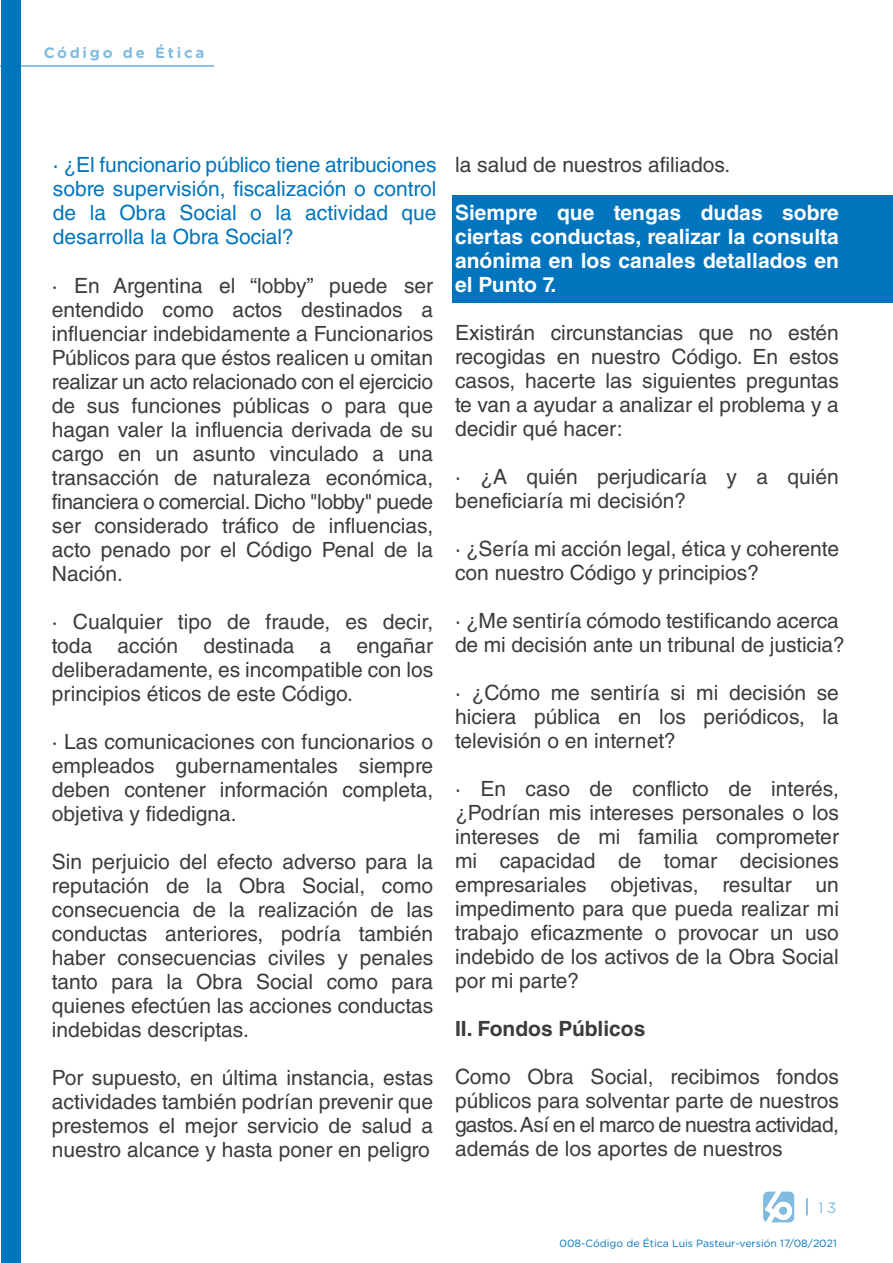
<style>
.page{position:relative;width:893px;height:1263px;background:#fff}
.page>*{position:absolute;margin:0;border:0;box-sizing:border-box;transform-origin:0 0}
.t1{font:21px/24px "Helvetica LT Std";color:#3c3c3b;text-align:justify}
.t2{font:21px/24px "Helvetica LT Std";color:#0075be;text-align:justify}
.t3{font:700 21px/24px "Helvetica LT Std";color:#fff;text-align:justify}
.t4{font:700 21px "Helvetica LT Std";color:#3c3c3b}
.t5{font:700 15px "Gotham Rounded";letter-spacing:.185em;color:#0075be}
.t6{font:15px "Gotham Rounded";color:#0075be}
.t7{font:10.5px "Gotham Rounded";color:#0075be}
</style>
<div class="page">
<div style="left:452px;top:195px;width:441px;height:107px;background:#0075be"></div>
<div style="left:1px;top:0;width:19px;height:1263px;background:#0075be"></div>
<hr style="left:0;top:65px;width:214px;height:2px;background:#0075be">
<svg style="left:763px;top:1191px;width:31px;height:31px"></svg>
<svg style="left:806px;top:1199px;width:2px;height:16px"></svg>
<p class="t5" style="left:43px;top:42px;width:163px">Código de Ética</p>
<p class="t2" style="left:53px;top:153px;width:385px">· ¿El funcionario público tiene atribuciones sobre supervisión, fiscalización o control de la Obra Social o la actividad que desarrolla la Obra Social?</p>
<p class="t1" style="left:52px;top:274px;width:383px">· En Argentina el “lobby” puede ser entendido como actos destinados a influenciar indebidamente a Funcionarios Públicos para que éstos realicen u omitan realizar un acto relacionado con el ejercicio de sus funciones públicas o para que hagan valer la influencia derivada de su cargo en un asunto vinculado a una transacción de naturaleza económica, financiera o comercial. Dicho "lobby" puede ser considerado tráfico de influencias, acto penado por el Código Penal de la Nación.</p>
<p class="t1" style="left:52px;top:610px;width:383px">· Cualquier tipo de fraude, es decir, toda acción destinada a engañar deliberadamente, es incompatible con los principios éticos de este Código.</p>
<p class="t1" style="left:52px;top:730px;width:383px">· Las comunicaciones con funcionarios o empleados gubernamentales siempre deben contener información completa, objetiva y fidedigna.</p>
<p class="t1" style="left:52px;top:850px;width:383px">Sin perjuicio del efecto adverso para la reputación de la Obra Social, como consecuencia de la realización de las conductas anteriores, podría también haber consecuencias civiles y penales tanto para la Obra Social como para quienes efectúen las acciones conductas indebidas descriptas.</p>
<p class="t1" style="left:52px;top:1066px;width:383px">Por supuesto, en última instancia, estas actividades también podrían prevenir que prestemos el mejor servicio de salud a nuestro alcance y hasta poner en peligro</p>
<p class="t1" style="left:455px;top:152px;width:277px">la salud de nuestros afiliados.</p>
<p class="t3" style="left:455px;top:200px;width:385px">Siempre que tengas dudas sobre ciertas conductas, realizar la consulta anónima en los canales detallados en el Punto 7.</p>
<p class="t1" style="left:455px;top:320px;width:385px">Existirán circunstancias que no estén recogidas en nuestro Código. En estos casos, hacerte las siguientes preguntas te van a ayudar a analizar el problema y a decidir qué hacer:</p>
<p class="t1" style="left:455px;top:464px;width:385px">· ¿A quién perjudicaría y a quién beneficiaría mi decisión?</p>
<p class="t1" style="left:455px;top:536px;width:385px">· ¿Sería mi acción legal, ética y coherente con nuestro Código y principios?</p>
<p class="t1" style="left:455px;top:608px;width:391px">· ¿Me sentiría cómodo testificando acerca de mi decisión ante un tribunal de justicia?</p>
<p class="t1" style="left:455px;top:680px;width:385px">· ¿Cómo me sentiría si mi decisión se hiciera pública en los periódicos, la televisión o en internet?</p>
<p class="t1" style="left:455px;top:776px;width:385px">· En caso de conflicto de interés, ¿Podrían mis intereses personales o los intereses de mi familia comprometer mi capacidad de tomar decisiones empresariales objetivas, resultar un impedimento para que pueda realizar mi trabajo eficazmente o provocar un uso indebido de los activos de la Obra Social por mi parte?</p>
<p class="t4" style="left:455px;top:1016px;width:192px">II. Fondos Públicos</p>
<p class="t1" style="left:455px;top:1064px;width:385px">Como Obra Social, recibimos fondos públicos para solventar parte de nuestros gastos. Así en el marco de nuestra actividad, además de los aportes de nuestros</p>
<p class="t6" style="left:819px;top:1197px;width:19px">13</p>
<p class="t7" style="left:560px;top:1236px;width:279px">008-Código de Ética Luis Pasteur-versión 17/08/2021</p>
</div>
